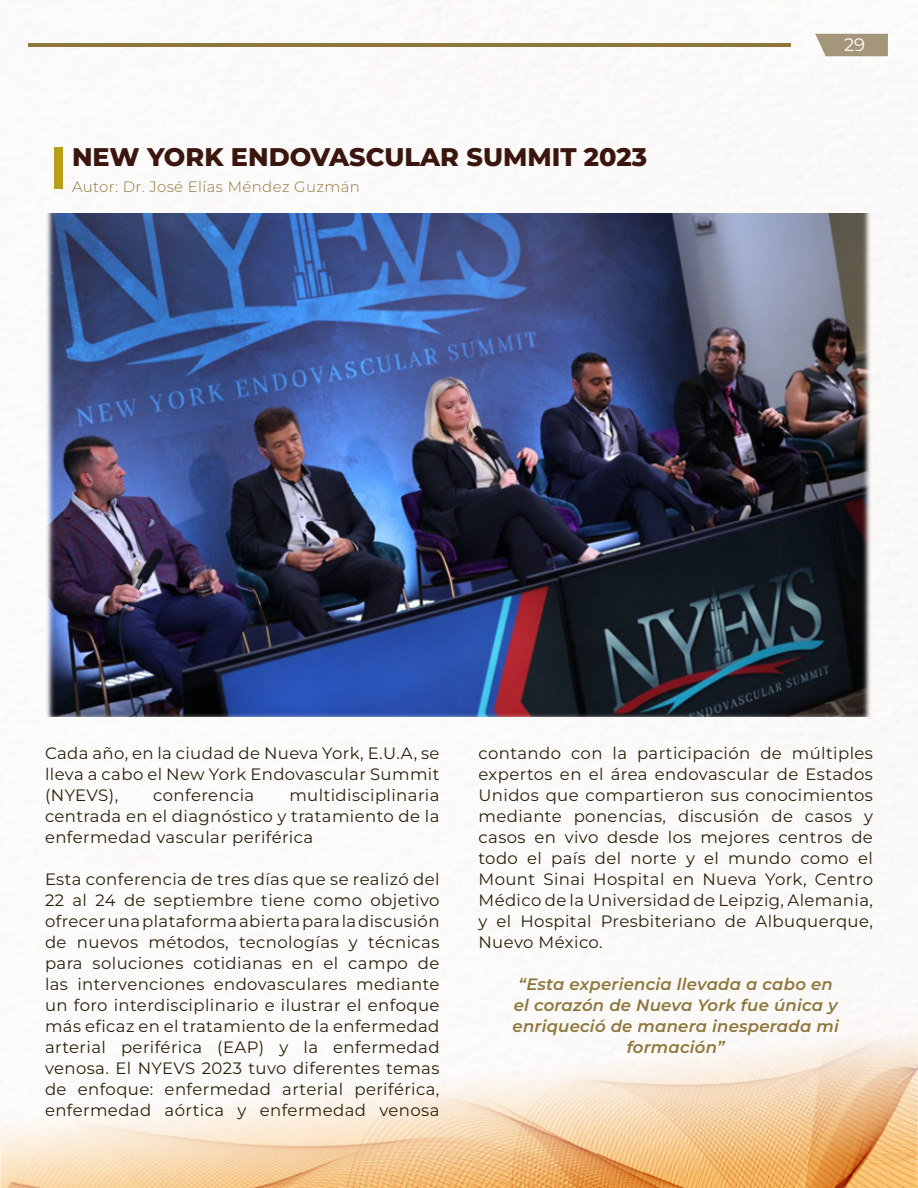
<style>
.page{position:relative;width:918px;height:1188px;background:#fff}
.page>*{position:absolute;margin:0;border:0;box-sizing:border-box;transform-origin:0 0}
.t1{font:800 25.5px "Montserrat";color:#3b160e}
.t2{font:18px "Montserrat";color:#fff}
.t3{font:16.5px/21px "Montserrat";letter-spacing:.025em;color:#2b210a;text-align:justify}
.t4{font:italic 600 16.5px/21px "Montserrat";letter-spacing:.015em;color:#8f773c;text-align:center}
.t5{font:300 15px "Montserrat";letter-spacing:.025em;color:#8f773c}
</style>
<div class="page">
<img style="left:0;top:1005px;width:918px;height:183px">
<hr style="left:28px;top:43px;width:763px;height:4px;background:#8f773c">
<svg style="left:815px;top:34px;width:73px;height:22px"></svg>
<div style="left:54px;top:147px;width:9px;height:42px;background:#b99d1b"></div>
<img style="left:45px;top:213px;width:828px;height:504px">
<h1 class="t1" style="left:72px;top:139px;width:577px">NEW YORK ENDOVASCULAR SUMMIT 2023</h1>
<p class="t5" style="left:72px;top:176px;width:290px">Autor: Dr. José Elías Méndez Guzmán</p>
<p class="t2" style="left:844px;top:32px;width:23px">29</p>
<p class="t3" style="left:45px;top:742px;width:396px">Cada año, en la ciudad de Nueva York, E.U.A, se lleva a cabo el New York Endovascular Summit (NYEVS),</p>
<p class="t3" style="left:153px;top:784px;width:103px">conferencia</p>
<p class="t3" style="left:45px;top:784px;width:396px;text-indent:244px">multidisciplinaria centrada en el diagnóstico y tratamiento de la enfermedad vascular periférica</p>
<p class="t3" style="left:45px;top:868px;width:396px">Esta conferencia de tres días que se realizó del 22 al 24 de septiembre tiene como objetivo ofrecer una plataforma abierta para la discusión de nuevos métodos, tecnologías y técnicas para soluciones cotidianas en el campo de las intervenciones endovasculares mediante un foro interdisciplinario e ilustrar el enfoque más eficaz en el tratamiento de la enfermedad arterial periférica (EAP) y la enfermedad venosa. El NYEVS 2023 tuvo diferentes temas de enfoque: enfermedad arterial periférica, enfermedad aórtica y enfermedad venosa</p>
<p class="t3" style="left:478px;top:742px;width:396px">contando con la participación de múltiples expertos en el área endovascular de Estados Unidos que compartieron sus conocimientos mediante ponencias, discusión de casos y casos en vivo desde los mejores centros de todo el país del norte y el mundo como el Mount Sinai Hospital en Nueva York, Centro Médico de la Universidad de Leipzig, Alemania, y el Hospital Presbiteriano de Albuquerque, Nuevo México.</p>
<p class="t4" style="left:513px;top:973px;width:328px">“Esta experiencia llevada a cabo en el corazón de Nueva York fue única y enriqueció de manera inesperada mi formación”</p>
</div>
